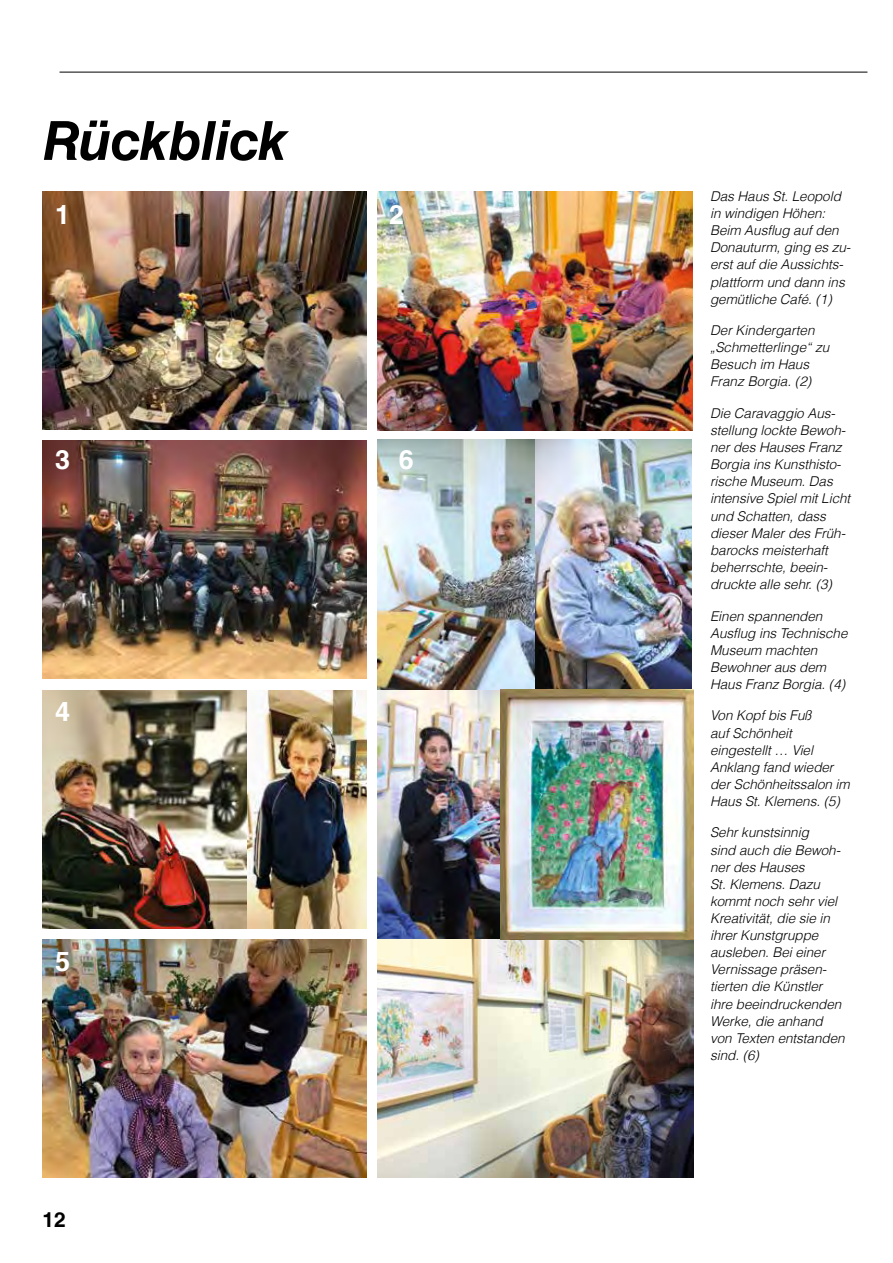
<style>
.page{position:relative;width:893px;height:1263px;background:#fff}
.page>*{position:absolute;margin:0;border:0;box-sizing:border-box;transform-origin:0 0}
.t1{font:italic 700 54px "Helvetica LT Std";letter-spacing:-.015em;color:#000}
.t2{font:700 27px "Helvetica LT Com";color:#fff}
.t3{font:700 21px "Helvetica LT Com";color:#000}
.t4{font:italic 300 13.5px/17.1px "Helvetica LT Com";letter-spacing:-.005em;color:#000}
</style>
<div class="page">
<img style="left:378px;top:440px;width:314px;height:250px">
<hr style="left:60px;top:72px;width:807px;height:1px;background:#000">
<img style="left:43px;top:690px;width:324px;height:239px">
<img style="left:43px;top:940px;width:324px;height:238px">
<img style="left:43px;top:191px;width:323px;height:238px">
<img style="left:378px;top:192px;width:315px;height:238px">
<img style="left:43px;top:440px;width:324px;height:239px">
<img style="left:378px;top:690px;width:316px;height:488px">
<h1 class="t1" style="left:43px;top:108px;width:247px">Rückblick</h1>
<h2 class="t2" style="left:55px;top:198px;width:17px">1</h2>
<h2 class="t2" style="left:389px;top:198px;width:17px">2</h2>
<h2 class="t2" style="left:55px;top:443px;width:17px">3</h2>
<h2 class="t2" style="left:399px;top:443px;width:17px">6</h2>
<h2 class="t2" style="left:55px;top:695px;width:17px">4</h2>
<h2 class="t2" style="left:55px;top:945px;width:17px">5</h2>
<h3 class="t3" style="left:43px;top:1207px;width:25px">12</h3>
<p class="t4" style="left:710px;top:187px;width:142px">Das Haus St. Leopold in windigen Höhen:<br>Beim Ausflug auf den<br>Donauturm, ging es zu&shy;erst auf die Aussichts&shy;plattform und dann ins gemütliche Café. (1)</p>
<p class="t4" style="left:710px;top:322px;width:121px">Der Kindergarten „Schmetterlinge“ zu<br>Besuch im Haus<br>Franz Borgia. (2)</p>
<p class="t4" style="left:710px;top:404px;width:142px">Die Caravaggio Aus&shy;stellung lockte Bewoh&shy;ner des Hauses Franz<br>Borgia ins Kunsthisto&shy;rische Museum. Das intensive Spiel mit Licht und Schatten, dass dieser Maler des Früh&shy;barocks meisterhaft beherrschte, beein&shy;druckte alle sehr. (3)</p>
<p class="t4" style="left:710px;top:607px;width:139px">Einen spannenden<br>Ausflug ins Technische<br>Museum machten<br>Bewohner aus dem<br>Haus Franz Borgia. (4)</p>
<p class="t4" style="left:710px;top:707px;width:141px">Von Kopf bis Fuß<br>auf Schönheit eingestellt … Viel<br>Anklang fand wieder der Schönheitssalon im<br>Haus St. Klemens. (5)</p>
<p class="t4" style="left:710px;top:824px;width:136px">Sehr kunstsinnig<br>sind auch die Bewoh&shy;ner des Hauses<br>St. Klemens. Dazu kommt noch sehr viel<br>Kreativität, die sie in ihrer Kunstgruppe ausleben. Bei einer<br>Vernissage präsen&shy;tierten die Künstler ihre beeindruckenden<br>Werke, die anhand von Texten entstanden sind. (6)</p>
</div>
